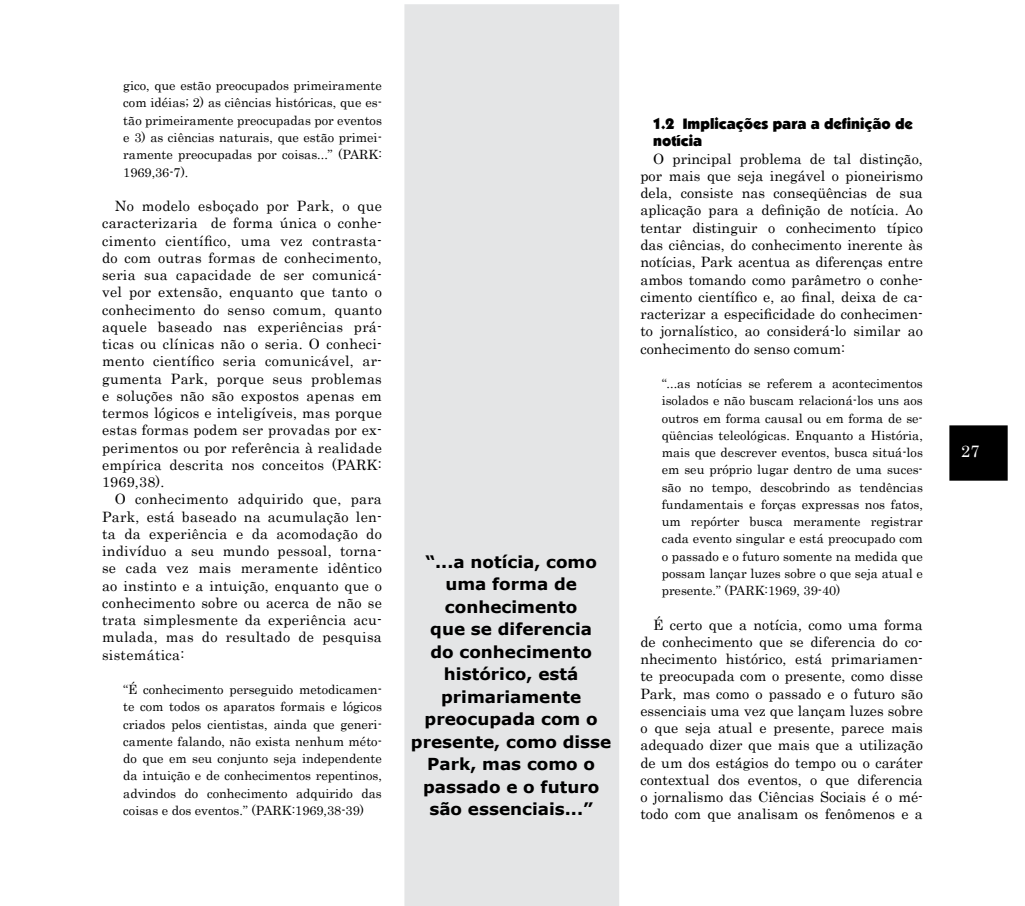
<style>
.page{position:relative;width:1025px;height:906px;background:#fff}
.page>*{position:absolute;margin:0;border:0;box-sizing:border-box;transform-origin:0 0}
.t1{font:700 16.5px/22.5px "Verdana";color:#000;text-align:center}
.t2{font:16.5px "Century";color:#fff}
.t3{font:15px/17.2px "Boulder";color:#000}
.t4{font:14.25px/17.2px "Century";color:#000;text-align:justify}
.t5{font:12.75px/17.2px "Century";color:#000;text-align:justify}
</style>
<div class="page">
<div style="left:950px;top:426px;width:57px;height:54px;background:#000"></div>
<div style="left:949px;top:425px;width:58px;height:56px;border:2px solid #000"></div>
<div style="left:405px;top:5px;width:213px;height:900px;background:#e4e5e6"></div>
<div style="left:404px;top:4px;width:215px;height:902px;border:2px solid #e4e5e6"></div>
<p class="t5" style="left:123px;top:76px;width:260px">gico, que estão preocupados primeiramente com idéias; 2) as ciências históricas, que es&shy;tão primeiramente preocupadas por eventos e 3) as ciências naturais, que estão primei&shy;ramente preocupadas por coisas...” (PARK:<br>1969,36-7).</p>
<p class="t4" style="left:102px;top:196px;width:281px;text-indent:13px">No modelo esboçado por Park, o que caracterizaria de forma única o conhe&shy;cimento científico, uma vez contrasta&shy;do com outras formas de conhecimento, seria sua capacidade de ser comunicá&shy;vel por extensão, enquanto que tanto o conhecimento do senso comum, quanto aquele baseado nas experiências prá&shy;ticas ou clínicas não o seria. O conheci&shy;mento científico seria comunicável, ar&shy;gumenta Park, porque seus problemas e soluções não são expostos apenas em termos lógicos e inteligíveis, mas porque estas formas podem ser provadas por ex&shy;perimentos ou por referência à realidade empírica descrita nos conceitos (PARK:<br>1969,38).</p>
<p class="t4" style="left:102px;top:489px;width:281px;text-indent:13px">O conhecimento adquirido que, para Park, está baseado na acumulação len&shy;ta da experiência e da acomodação do indivíduo a seu mundo pessoal, torna&shy;se cada vez mais meramente idêntico ao instinto e a intuição, enquanto que o conhecimento sobre ou acerca de não se trata simplesmente da experiência acu&shy;mulada, mas do resultado de pesquisa sistemática:</p>
<p class="t5" style="left:123px;top:680px;width:260px">“É conhecimento perseguido metodicamen&shy;te com todos os aparatos formais e lógicos criados pelos cientistas, ainda que generi&shy;camente falando, não exista nenhum méto&shy;do que em seu conjunto seja independente da intuição e de conhecimentos repentinos, advindos do conhecimento adquirido das coisas e dos eventos.” (PARK:1969,38-39)</p>
<p class="t1" style="left:411px;top:550px;width:202px">“...a notícia, como uma forma de conhecimento<br>que se diferencia<br>do conhecimento histórico, está primariamente preocupada com o presente, como disse<br>Park, mas como o passado e o futuro são essenciais...”</p>
<p class="t3" style="left:653px;top:115px;width:261px">1.2 Implicações para a definição de notícia</p>
<p class="t4" style="left:640px;top:149px;width:284px;text-indent:13px">O principal problema de tal distinção, por mais que seja inegável o pioneirismo dela, consiste nas conseqüências de sua aplicação para a definição de notícia. Ao tentar distinguir o conhecimento típico das ciências, do conhecimento inerente às notícias, Park acentua as diferenças entre ambos tomando como parâmetro o conhe&shy;cimento científico e, ao final, deixa de ca&shy;racterizar a especificidade do conhecimen&shy;to jornalístico, ao considerá-lo similar ao conhecimento do senso comum:</p>
<p class="t5" style="left:661px;top:374px;width:263px">“...as notícias se referem a acontecimentos isolados e não buscam relacioná-los uns aos outros em forma causal ou em forma de se&shy;qüências teleológicas. Enquanto a História, mais que descrever eventos, busca situá-los em seu próprio lugar dentro de uma suces&shy;são no tempo, descobrindo as tendências fundamentais e forças expressas nos fatos, um repórter busca meramente registrar cada evento singular e está preocupado com o passado e o futuro somente na medida que possam lançar luzes sobre o que seja atual e presente.” (PARK:1969, 39-40)</p>
<p class="t4" style="left:640px;top:614px;width:284px;text-indent:13px">É certo que a notícia, como uma forma de conhecimento que se diferencia do co&shy;nhecimento histórico, está primariamen&shy;te preocupada com o presente, como disse Park, mas como o passado e o futuro são essenciais uma vez que lançam luzes sobre o que seja atual e presente, parece mais adequado dizer que mais que a utilização de um dos estágios do tempo ou o caráter contextual dos eventos, o que diferencia o jornalismo das Ciências Sociais é o mé&shy;todo com que analisam os fenômenos e a</p>
<p class="t2" style="left:961px;top:437px;width:20px">27</p>
</div>
